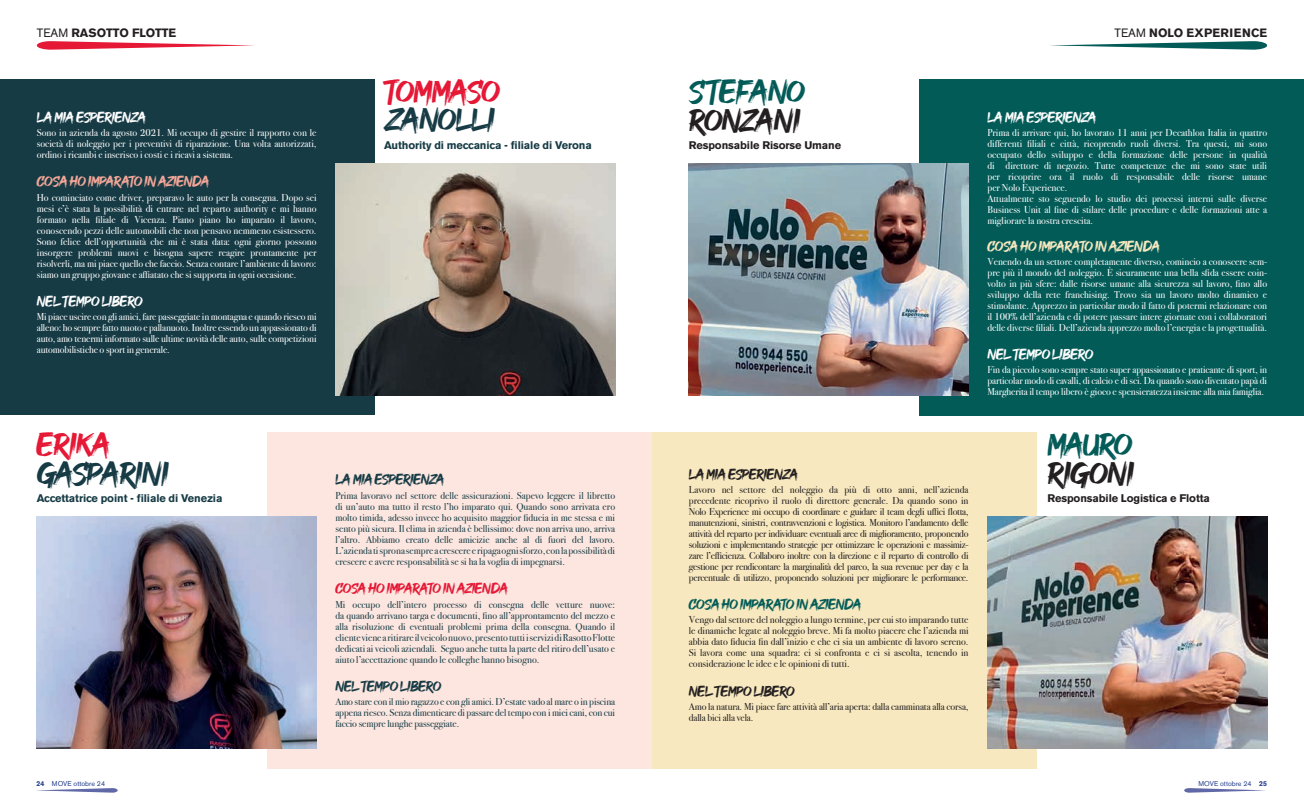
<style>
.page{position:relative;width:1304px;height:808px;background:#fff}
.page>*{position:absolute;margin:0;border:0;box-sizing:border-box;transform-origin:0 0}
.t1{font:33px "GOODBRUSH";letter-spacing:-.04em;color:#163b45}
.t2{font:33px "GOODBRUSH";letter-spacing:-.04em;color:#231f20}
.t3{font:33px "GOODBRUSH";letter-spacing:-.04em;color:#035b58}
.t4{font:33px "GOODBRUSH";letter-spacing:-.06em;color:#e51836}
.t5{font:33px "GOODBRUSH";letter-spacing:-.04em;color:#e51836}
.t6{font:15px "GOODBRUSH";letter-spacing:-.04em;color:#fff}
.t7{font:15px "GOODBRUSH";letter-spacing:-.04em;color:#231f20}
.t8{font:15px "GOODBRUSH";letter-spacing:-.04em;color:#163b45}
.t9{font:15px "GOODBRUSH";letter-spacing:-.04em;color:#f7e8bf}
.t10{font:15px "GOODBRUSH";letter-spacing:-.04em;color:#035b58}
.t11{font:15px "GOODBRUSH";letter-spacing:-.04em;color:#e51836}
.t12{font:15px "GOODBRUSH";letter-spacing:-.04em;color:#f4a798}
.t13{font:700 12px "Akzidenz Grotesk BE";letter-spacing:.02em;color:#231f20}
.t14{font:700 12px "Akzidenz Grotesk BE";color:#231f20}
.t15{font:700 11px "Akzidenz Grotesk BE";letter-spacing:-.01em;color:#163b45}
.t16{font:700 11px "Akzidenz Grotesk BE";letter-spacing:-.01em;color:#231f20}
.t17{font:10px/11px "Bodoni Svty Two ITCTT";color:#fff;text-align:justify}
.t18{font:10px/11px "Bodoni Svty Two ITCTT";letter-spacing:-.01em;color:#231f20;text-align:justify}
.t19{font:10px/11px "Bodoni Svty Two ITCTT";color:#163b45;text-align:justify}
.t20{font:7px "Akzidenz Grotesk BE";color:#253f8e}
.s1{font-weight:400}
.s2{font-weight:700}
</style>
<div class="page">
<svg style="left:1184px;top:788px;width:82px;height:5px"></svg>
<svg style="left:36px;top:788px;width:82px;height:5px"></svg>
<div style="left:268px;top:432px;width:384px;height:337px;background:#fce6df"></div>
<div style="left:652px;top:432px;width:384px;height:337px;background:#f7e8bf"></div>
<div style="left:920px;top:79px;width:384px;height:336px;background:#035b58"></div>
<img style="left:689px;top:163px;width:280px;height:232px">
<img style="left:987px;top:516px;width:280px;height:233px">
<div style="left:0;top:79px;width:374px;height:336px;background:#163b45"></div>
<img style="left:37px;top:516px;width:280px;height:233px">
<img style="left:335px;top:163px;width:280px;height:232px">
<svg style="left:36px;top:41px;width:218px;height:9px"></svg>
<svg style="left:1050px;top:41px;width:218px;height:9px"></svg>
<p class="t14" style="left:37px;top:26px;width:141px"><span class="s1">TEAM</span> RASOTTO FLOTTE</p>
<p class="t13" style="left:1115px;top:26px;width:154px"><span class="s1">TEAM</span> NOLO EXPERIENCE</p>
<h2 class="t6" style="left:37px;top:108px;width:111px">LA MIA ESPERIENZA</h2>
<p class="t17" style="left:37px;top:126px;width:281px">Sono in azienda da agosto 2021. Mi occupo di gestire il rapporto con le società di noleggio per i preventivi di riparazione. Una volta autorizzati, ordino i ricambi e inserisco i costi e i ricavi a sistema.</p>
<h2 class="t12" style="left:37px;top:173px;width:175px">COSA HO IMPARATO IN AZIENDA</h2>
<p class="t17" style="left:37px;top:191px;width:281px">Ho cominciato come driver, preparavo le auto per la consegna. Dopo sei mesi c’è stata la possibilità di entrare nel reparto authority e mi hanno formato nella filiale di Vicenza. Piano piano ho imparato il lavoro, conoscendo pezzi delle automobili che non pensavo nemmeno esistessero.<br>Sono felice dell’opportunità che mi è stata data: ogni giorno possono insorgere problemi nuovi e bisogna sapere reagire prontamente per risolverli, ma mi piace quello che faccio. Senza contare l’ambiente di lavoro: siamo un gruppo giovane e affiatato che si supporta in ogni occasione.</p>
<h2 class="t6" style="left:37px;top:292px;width:108px">NEL TEMPO LIBERO</h2>
<p class="t17" style="left:37px;top:310px;width:281px">Mi piace uscire con gli amici, fare passeggiate in montagna e quando riesco mi alleno: ho sempre fatto nuoto e pallanuoto. Inoltre essendo un appassionato di auto, amo tenermi informato sulle ultime novità delle auto, sulle competizioni automobilistiche o sport in generale.</p>
<h1 class="t4" style="left:384px;top:72px;width:118px">TOMMASO</h1>
<h1 class="t1" style="left:384px;top:101px;width:112px">ZANOLLI</h1>
<p class="t15" style="left:384px;top:139px;width:209px">Authority di meccanica - filiale di Verona</p>
<h1 class="t5" style="left:37px;top:426px;width:76px">ERIKA</h1>
<h1 class="t1" style="left:37px;top:455px;width:134px">GASPARINI</h1>
<p class="t15" style="left:37px;top:492px;width:187px">Accettatrice point - filiale di Venezia</p>
<h2 class="t8" style="left:335px;top:471px;width:111px">LA MIA ESPERIENZA</h2>
<p class="t19" style="left:335px;top:489px;width:281px">Prima lavoravo nel settore delle assicurazioni. Sapevo leggere il libretto di un’auto ma tutto il resto l’ho imparato qui. Quando sono arrivata ero molto timida, adesso invece ho acquisito maggior fiducia in me stessa e mi sento più sicura. Il clima in azienda è bellissimo: dove non arriva uno, arriva l’altro. Abbiamo creato delle amicizie anche al di fuori del lavoro.<br>L’azienda ti sprona sempre a crescere e ripaga ogni sforzo, con la possibilità di crescere e avere responsabilità se si ha la voglia di impegnarsi.</p>
<h2 class="t11" style="left:335px;top:579px;width:175px">COSA HO IMPARATO IN AZIENDA</h2>
<p class="t19" style="left:335px;top:598px;width:281px">Mi occupo dell’intero processo di consegna delle vetture nuove: da quando arrivano targa e documenti, fino all’approntamento del mezzo e alla risoluzione di eventuali problemi prima della consegna. Quando il cliente viene a ritirare il veicolo nuovo, presento tutti i servizi di Rasotto Flotte dedicati ai veicoli aziendali. Seguo anche tutta la parte del ritiro dell’usato e aiuto l’accettazione quando le colleghe hanno bisogno.</p>
<h2 class="t8" style="left:335px;top:677px;width:108px">NEL TEMPO LIBERO</h2>
<p class="t19" style="left:335px;top:695px;width:281px">Amo stare con il mio ragazzo e con gli amici. D’estate vado al mare o in piscina appena riesco. Senza dimenticare di passare del tempo con i miei cani, con cui faccio sempre lunghe passeggiate.</p>
<h1 class="t3" style="left:689px;top:72px;width:118px">STEFANO</h1>
<h1 class="t2" style="left:689px;top:101px;width:114px">RONZANI</h1>
<p class="t16" style="left:689px;top:139px;width:154px">Responsabile Risorse Umane</p>
<h2 class="t7" style="left:689px;top:465px;width:111px">LA MIA ESPERIENZA</h2>
<p class="t18" style="left:689px;top:483px;width:281px">Lavoro nel settore del noleggio da più di otto anni, nell’azienda precedente ricoprivo il ruolo di direttore generale. Da quando sono in Nolo Experience mi occupo di coordinare e guidare il team degli uffici flotta, manutenzioni, sinistri, contravvenzioni e logistica. Monitoro l’andamento delle attività del reparto per individuare eventuali aree di miglioramento, proponendo soluzioni e implementando strategie per ottimizzare le operazioni e massimiz&shy;zare l’efficienza. Collaboro inoltre con la direzione e il reparto di controllo di gestione per rendicontare la marginalità del parco, la sua revenue per day e la percentuale di utilizzo, proponendo soluzioni per migliorare le performance.</p>
<h2 class="t10" style="left:689px;top:596px;width:175px">COSA HO IMPARATO IN AZIENDA</h2>
<p class="t18" style="left:689px;top:613px;width:281px">Vengo dal settore del noleggio a lungo termine, per cui sto imparando tutte le dinamiche legate al noleggio breve. Mi fa molto piacere che l’azienda mi abbia dato fiducia fin dall’inizio e che ci sia un ambiente di lavoro sereno.<br>Si lavora come una squadra: ci si confronta e ci si ascolta, tenendo in considerazione le idee e le opinioni di tutti.</p>
<h2 class="t7" style="left:689px;top:683px;width:108px">NEL TEMPO LIBERO</h2>
<p class="t18" style="left:689px;top:700px;width:281px">Amo la natura. Mi piace fare attività all’aria aperta: dalla camminata alla corsa, dalla bici alla vela.</p>
<h2 class="t6" style="left:987px;top:108px;width:111px">LA MIA ESPERIENZA</h2>
<p class="t17" style="left:987px;top:126px;width:281px;text-align:left">Prima di arrivare qui, ho lavorato 11 anni per Decathlon Italia in quattro differenti filiali e città, ricoprendo ruoli diversi. Tra questi, mi sono occupato dello sviluppo e della formazione delle persone in qualità di direttore di negozio. Tutte competenze che mi sono state utili per ricoprire ora il ruolo di responsabile delle risorse umane per Nolo Experience.<br>Attualmente sto seguendo lo studio dei processi interni sulle diverse Business Unit al fine di stilare delle procedure e delle formazioni atte a migliorare la nostra crescita.</p>
<h2 class="t9" style="left:987px;top:238px;width:175px">COSA HO IMPARATO IN AZIENDA</h2>
<p class="t17" style="left:987px;top:255px;width:281px">Venendo da un settore completamente diverso, comincio a conoscere sem&shy;pre più il mondo del noleggio. È sicuramente una bella sfida essere coin&shy;volto in più sfere: dalle risorse umane alla sicurezza sul lavoro, fino allo sviluppo della rete franchising. Trovo sia un lavoro molto dinamico e stimolante. Apprezzo in particolar modo il fatto di potermi relazionare con il 100% dell’azienda e di potere passare intere giornate con i collaboratori delle diverse filiali. Dell’azienda apprezzo molto l’energia e la progettualità.</p>
<h2 class="t6" style="left:987px;top:346px;width:108px">NEL TEMPO LIBERO</h2>
<p class="t17" style="left:987px;top:363px;width:281px">Fin da piccolo sono sempre stato super appassionato e praticante di sport, in particolar modo di cavalli, di calcio e di sci. Da quando sono diventato papà di Margherita il tempo libero è gioco e spensieratezza insieme alla mia famiglia.</p>
<h1 class="t3" style="left:1047px;top:426px;width:87px">MAURO</h1>
<h1 class="t2" style="left:1047px;top:455px;width:89px">RIGONI</h1>
<p class="t16" style="left:1047px;top:492px;width:164px">Responsabile Logistica e Flotta</p>
<p class="t20" style="left:36px;top:779px;width:70px"><span class="s2">24</span> MOVE ottobre 24</p>
<p class="t20" style="left:1198px;top:779px;width:70px">MOVE ottobre 24 <span class="s2">25</span></p>
</div>
